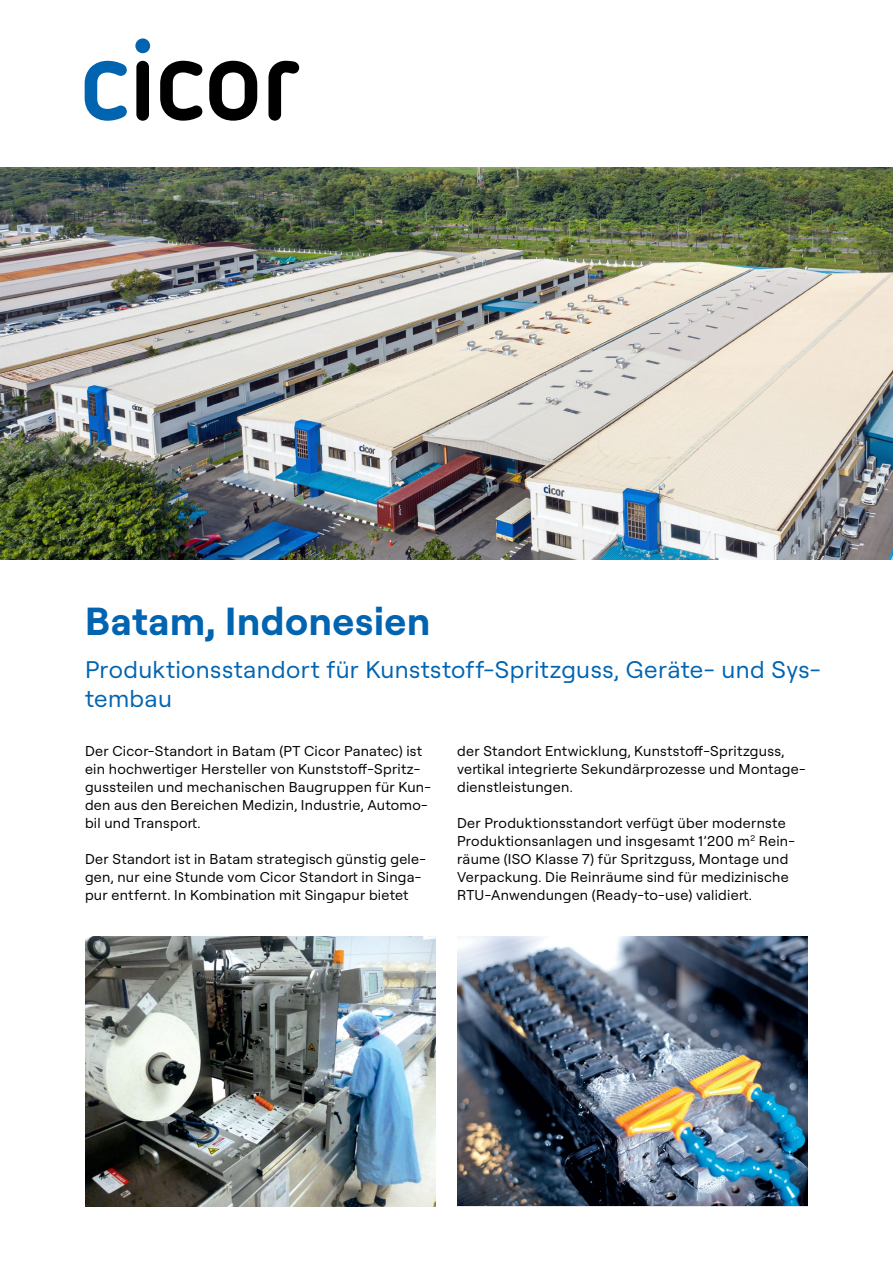
<style>
.page{position:relative;width:893px;height:1263px;background:#fff}
.page>*{position:absolute;margin:0;border:0;box-sizing:border-box;transform-origin:0 0}
.t1{font:700 39.15px "Roobert";letter-spacing:.02em;color:#0064b1}
.t2{font:24px/28.8px "Roobert";letter-spacing:.015em;color:#0064b1}
.t3{font:14.25px/18px "Roobert";letter-spacing:.02em;color:#000}
</style>
<div class="page">
<svg style="left:85px;top:61px;width:42px;height:60px"></svg>
<div style="left:135px;top:38px;width:15px;height:15px;background:#0064b1;border-radius:50%"></div>
<div style="left:136px;top:61px;width:13px;height:60px;background:#000;border-radius:6px"></div>
<svg style="left:160px;top:61px;width:42px;height:60px"></svg>
<svg style="left:209px;top:61px;width:48px;height:60px"></svg>
<svg style="left:268px;top:61px;width:31px;height:60px"></svg>
<img style="left:0;top:168px;width:893px;height:392px">
<img style="left:85px;top:936px;width:351px;height:270px">
<img style="left:457px;top:936px;width:351px;height:269px">
<h1 class="t1" style="left:85px;top:593px;width:347px">Batam, Indonesien</h1>
<h2 class="t2" style="left:85px;top:654px;width:737px">Produktionsstandort für Kunststoff-Spritzguss, Geräte- und Sys&shy;tembau</h2>
<p class="t3" style="left:85px;top:741px;width:347px">Der Cicor-Standort in Batam (PT Cicor Panatec) ist ein hochwertiger Hersteller von Kunststoff-Spritz&shy;gussteilen und mechanischen Baugruppen für Kun&shy;den aus den Bereichen Medizin, Industrie, Automo&shy;bil und Transport.</p>
<p class="t3" style="left:85px;top:849px;width:342px">Der Standort ist in Batam strategisch günstig gele&shy;gen, nur eine Stunde vom Cicor Standort in Singa&shy;pur entfernt. In Kombination mit Singapur bietet</p>
<p class="t3" style="left:457px;top:741px;width:350px">der Standort Entwicklung, Kunststoff-Spritzguss, vertikal integrierte Sekundärprozesse und Montage&shy;dienstleistungen.</p>
<p class="t3" style="left:457px;top:813px;width:339px">Der Produktionsstandort verfügt über modernste Produktionsanlagen und insgesamt 1’200 m<sup>2</sup> Rein&shy;räume (ISO Klasse 7) für Spritzguss, Montage und Verpackung. Die Reinräume sind für medizinische RTU-Anwendungen (Ready-to-use) validiert.</p>
</div>
